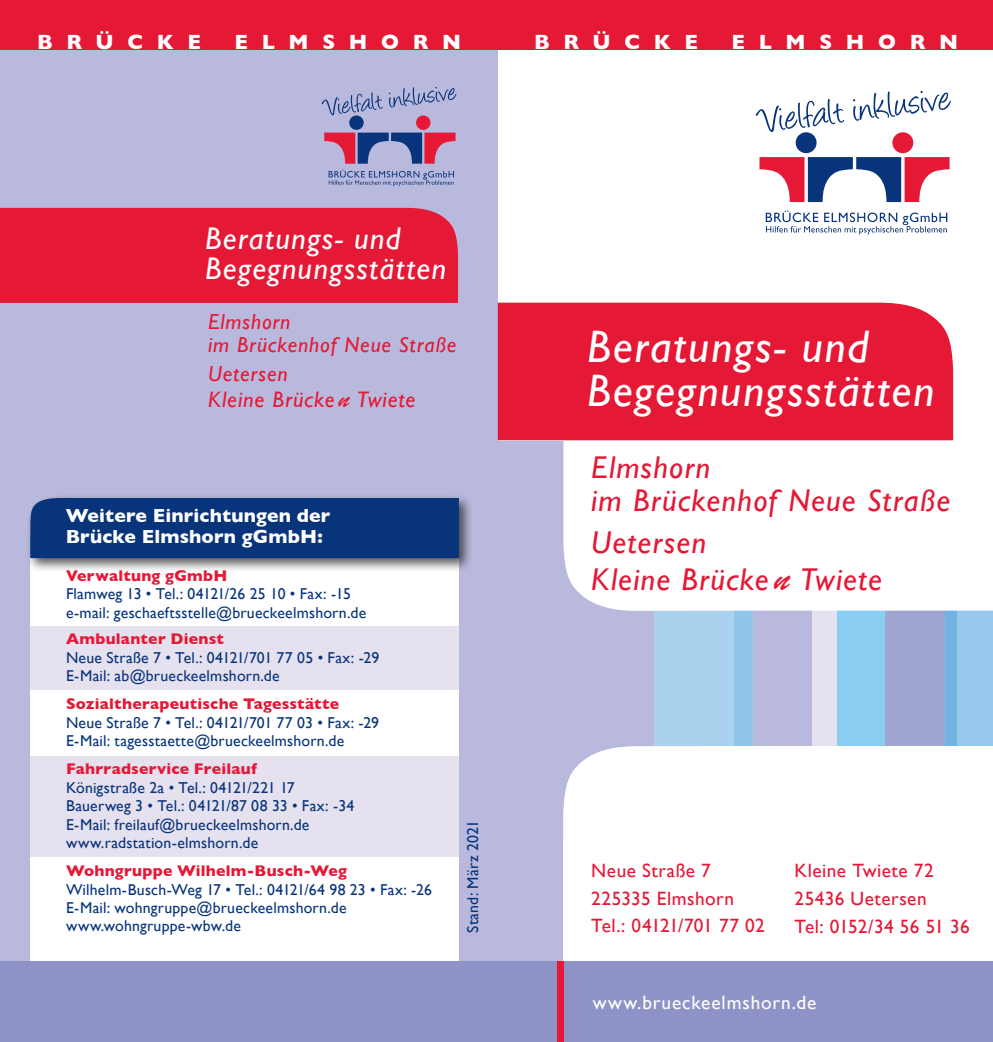
<style>
.page{position:relative;width:993px;height:1042px;background:#fff}
.page>*{position:absolute;margin:0;border:0;box-sizing:border-box;transform-origin:0 0}
.t1{font:italic 45.5px/43.8px "Gill Sans";letter-spacing:.035em;color:#fff}
.t2{font:italic 31.5px/33.2px "Gill Sans";letter-spacing:.04em;color:#e51836}
.t3{font:italic 31.5px/30.3px "Gill Sans";letter-spacing:.04em;color:#fff}
.t4{font:italic 22.4px "Gill Sans";letter-spacing:.04em;color:#e51836}
.t5{font:italic 21.7px/22.9px "Gill Sans";letter-spacing:.04em;color:#e51836}
.t6{font:700 21px "Gill Sans";letter-spacing:.65em;color:#fff}
.t7{font:19.25px/27.7px "Gill Sans";letter-spacing:.025em;color:#e51836}
.t8{font:700 19.25px/21px "Gill Sans";letter-spacing:.01em;color:#fff}
.t9{font:19.25px "Gill Sans";letter-spacing:.045em;color:#fff}
.t10{font:19.25px "Gill Sans";letter-spacing:-.005em;color:#e51836}
.t11{font:15.75px/18.4px "Gill Sans";letter-spacing:.015em;color:#08347b}
.t12{font:700 15.75px "Gill Sans";letter-spacing:.015em;color:#e51836}
.s1{font-family:"Brush Script";font-size:29.93px}
.s2{font-family:"Brush Script";font-size:42px}
</style>
<div class="page">
<div style="left:496px;top:13px;width:496px;height:1029px;background:#b8b9dc"></div>
<div style="left:497px;top:35px;width:495px;height:405px;background:#fff"></div>
<div style="left:0;top:47px;width:497px;height:995px;background:#b8b9dc"></div>
<div style="left:0;top:0;width:992px;height:49px;background:#e51836"></div>
<div style="left:416px;top:115px;width:14px;height:15px;background:#e51836;border-radius:50%"></div>
<div style="left:349px;top:115px;width:14px;height:15px;background:#08347b;border-radius:50%"></div>
<svg style="left:324px;top:133px;width:131px;height:31px"></svg>
<svg style="left:321px;top:87px;width:135px;height:28px"></svg>
<svg style="left:328px;top:170px;width:126px;height:16px"></svg>
<div style="left:0;top:208px;width:458px;height:95px;background:#e51836"></div>
<div style="left:30px;top:856px;width:429px;height:117px;background:#fff"></div>
<div style="left:30px;top:555px;width:429px;height:73px;background:#fff"></div>
<div style="left:30px;top:626px;width:429px;height:64px;background:#e6e1ef"></div>
<div style="left:30px;top:756px;width:429px;height:101px;background:#e6e1ef"></div>
<div style="left:30px;top:690px;width:429px;height:66px;background:#fff"></div>
<div style="left:26px;top:493px;width:447px;height:80px;background:#231f20;opacity:.75"></div>
<div style="left:29px;top:497px;width:430px;height:61px;background:#08347b"></div>
<div style="left:653px;top:608px;width:85px;height:138px;background:#aad2ef"></div>
<div style="left:811px;top:608px;width:25px;height:138px;background:#e6e1ef"></div>
<div style="left:884px;top:608px;width:10px;height:138px;background:#8acff2"></div>
<div style="left:734px;top:608px;width:18px;height:138px;background:#92c5ea"></div>
<div style="left:836px;top:608px;width:48px;height:138px;background:#8acff2"></div>
<div style="left:956px;top:608px;width:36px;height:138px;background:#97c9ec"></div>
<div style="left:944px;top:608px;width:12px;height:138px;background:#71b3e2"></div>
<div style="left:885px;top:608px;width:59px;height:138px;background:#a0a5d2"></div>
<div style="left:563px;top:840px;width:429px;height:131px;background:#fff"></div>
<div style="left:702px;top:746px;width:290px;height:184px;background:#fff"></div>
<div style="left:563px;top:435px;width:429px;height:176px;background:#fff"></div>
<svg style="left:563px;top:746px;width:140px;height:94px;background:#fafafc"></svg>
<div style="left:0;top:961px;width:992px;height:81px;background:#8f92c7"></div>
<div style="left:556px;top:961px;width:7px;height:81px;background:#e51836"></div>
<div style="left:892px;top:132px;width:21px;height:21px;background:#e51836;border-radius:50%"></div>
<div style="left:795px;top:132px;width:21px;height:21px;background:#08347b;border-radius:50%"></div>
<svg style="left:759px;top:157px;width:190px;height:45px"></svg>
<svg style="left:755px;top:91px;width:195px;height:41px"></svg>
<svg style="left:765px;top:211px;width:182px;height:23px"></svg>
<div style="left:497px;top:303px;width:455px;height:137px;background:#e51836"></div>
<h3 class="t6" style="left:37px;top:26px;width:165px">BRÜCKE</h3>
<h3 class="t6" style="left:234px;top:26px;width:228px">ELMSHORN</h3>
<h3 class="t6" style="left:534px;top:26px;width:165px">BRÜCKE</h3>
<h3 class="t6" style="left:731px;top:26px;width:228px">ELMSHORN</h3>
<h2 class="t3" style="left:205px;top:223px;width:242px">Beratungs- und<br>Begegnungsstätten</h2>
<h3 class="t5" style="left:208px;top:310px;width:250px">Elmshorn<br>im Brückenhof Neue Straße</h3>
<h3 class="t5" style="left:208px;top:362px;width:81px">Uetersen</h3>
<h3 class="t4" style="left:208px;top:386px;width:209px">Kleine Brücke<span class="s1">n</span> Twiete</h3>
<p class="t8" style="left:66px;top:505px;width:266px">Weitere Einrichtungen der<br>Brücke Elmshorn gGmbH:</p>
<p class="t12" style="left:66px;top:563px;width:163px">Verwaltung gGmbH</p>
<p class="t11" style="left:66px;top:584px;width:301px">Flamweg 13 • Tel.: 04121/26 25 10 • Fax: -15 e-mail: geschaeftsstelle@brueckeelmshorn.de</p>
<p class="t12" style="left:66px;top:626px;width:159px">Ambulanter Dienst</p>
<p class="t11" style="left:66px;top:648px;width:315px">Neue Straße 7 • Tel.: 04121/701 77 05 • Fax: -29<br>E-Mail: ab@brueckeelmshorn.de</p>
<p class="t12" style="left:66px;top:691px;width:274px">Sozialtherapeutische Tagesstätte</p>
<p class="t11" style="left:66px;top:713px;width:314px">Neue Straße 7 • Tel.: 04121/701 77 03 • Fax: -29<br>E-Mail: tagesstaette@brueckeelmshorn.de</p>
<p class="t12" style="left:66px;top:756px;width:192px">Fahrradservice Freilauf</p>
<p class="t11" style="left:66px;top:778px;width:290px">Königstraße 2a • Tel.: 04121/221 17<br>Bauerweg 3 • Tel.: 04121/87 08 33 • Fax: -34<br>E-Mail: freilauf@brueckeelmshorn.de www.radstation-elmshorn.de</p>
<p class="t12" style="left:66px;top:858px;width:282px">Wohngruppe Wilhelm-Busch-Weg</p>
<p class="t11" style="left:66px;top:880px;width:367px">Wilhelm-Busch-Weg 17 • Tel.: 04121/64 98 23 • Fax: -26<br>E-Mail: wohngruppe@brueckeelmshorn.de www.wohngruppe-wbw.de</p>
<p class="t11" style="left:463px;top:932px;width:114px;rotate:-90deg">Stand: März 2021</p>
<h1 class="t1" style="left:587px;top:325px;width:348px">Beratungs- und<br>Begegnungsstätten</h1>
<h2 class="t2" style="left:591px;top:450px;width:360px">Elmshorn<br>im Brückenhof Neue Straße</h2>
<h2 class="t2" style="left:591px;top:524px;width:292px;line-height:36.6px">Uetersen<br>Kleine Brücke<span class="s2">n</span> Twiete</h2>
<p class="t7" style="left:591px;top:856px;width:175px">Neue Straße 7<br>225335 Elmshorn<br>Tel.: 04121/701 77 02</p>
<p class="t7" style="left:794px;top:856px;width:141px">Kleine Twiete 72<br>25436 Uetersen</p>
<p class="t10" style="left:794px;top:914px;width:177px">Tel: 0152/34 56 51 36</p>
<p class="t9" style="left:592px;top:991px;width:225px">www.brueckeelmshorn.de</p>
</div>
